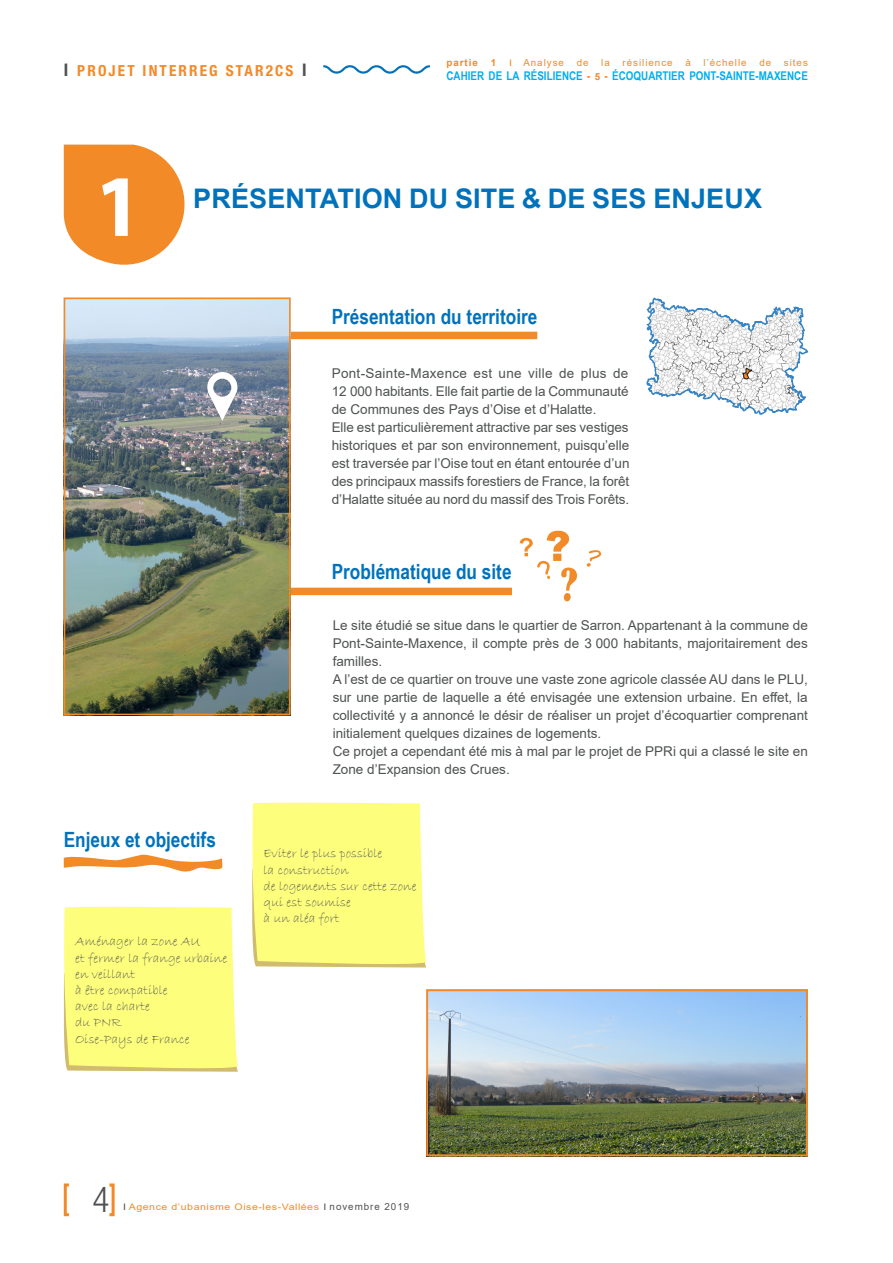
<style>
.page{position:relative;width:893px;height:1263px;background:#fff}
.page>*{position:absolute;margin:0;border:0;box-sizing:border-box;transform-origin:0 0}
.t1{font:700 88.5px "Myriad Pro";color:#fff}
.t2{font:300 condensed 35.4px "Helvetica Neue";color:#4f5252}
.t3{font:700 27px "Arial";letter-spacing:.005em;color:#0072bc}
.t4{font:700 21px "Arial Narrow";color:#0072bc}
.t5{font:700 condensed 15.3px "Helvetica Neue";letter-spacing:.14em;color:#f28a27}
.t6{font:13.5px/18px "Arial";color:#4f5252}
.t7{font:13.5px/16.2px "Bradley Hand ITC";color:#4f5252}
.t8{font:700 12px "Arial Narrow";color:#00aeef}
.t9{font:9.75px "Arial";letter-spacing:.1em;color:#f28a27}
.t10{font:700 9.75px "Arial";letter-spacing:.1em;color:#f28a27}
.t11{font:9px "Arial";letter-spacing:.05em;color:#f28a27;scale:1.18 1}
.s1{font-size:17.4px;color:#4f5252}
.s2{font-size:9px}
.s3{color:#f28a27}
.s4{font-family:"Arial";font-size:9.75px;color:#f28a27}
.s5{color:#4f5252}
.s6{font-size:9.75px;color:#4f5252}
</style>
<div class="page">
<svg style="left:323px;top:65px;width:107px;height:9px"></svg>
<div style="left:108px;top:1183px;width:7px;height:33px;border:3px solid #f28a27"></div>
<div style="left:64px;top:1183px;width:6px;height:33px;border:3px solid #f28a27"></div>
<div style="left:211px;top:332px;width:326px;height:7px;background:#f28a27"></div>
<div style="left:235px;top:588px;width:277px;height:7px;background:#f28a27"></div>
<img style="left:67px;top:301px;width:221px;height:411px">
<div style="left:64px;top:298px;width:227px;height:417px;border:2px solid #f28a27"></div>
<svg style="left:64px;top:855px;width:158px;height:17px"></svg>
<svg style="left:207px;top:372px;width:30px;height:49px"></svg>
<svg style="left:587px;top:550px;width:14px;height:17px"></svg>
<svg style="left:520px;top:531px;width:57px;height:70px"></svg>
<svg style="left:64px;top:145px;width:121px;height:120px"></svg>
<svg style="left:63px;top:906px;width:175px;height:166px"></svg>
<img style="left:429px;top:992px;width:376px;height:161px">
<div style="left:426px;top:989px;width:382px;height:167px;border:2px solid #f28a27"></div>
<svg style="left:646px;top:298px;width:162px;height:116px"></svg>
<svg style="left:252px;top:802px;width:175px;height:165px"></svg>
<p class="t5" style="left:64px;top:61px;width:244px"><span class="s1">I</span> PROJET INTERREG STAR2CS <span class="s1">I</span></p>
<p class="t10" style="left:446px;top:55px;width:33px">partie</p>
<p class="t10" style="left:491px;top:55px;width:7px">1</p>
<p class="t9" style="left:509px;top:56px;width:56px"><span class="s2">I</span> Analyse</p>
<p class="t9" style="left:577px;top:56px;width:13px">de</p>
<p class="t9" style="left:601px;top:56px;width:10px">la</p>
<p class="t9" style="left:623px;top:56px;width:52px">résilience</p>
<p class="t9" style="left:685px;top:56px;width:7px">à</p>
<p class="t9" style="left:703px;top:56px;width:45px">l’échelle</p>
<p class="t9" style="left:759px;top:56px;width:13px">de</p>
<p class="t9" style="left:784px;top:56px;width:25px">sites</p>
<p class="t8" style="left:446px;top:67px;width:363px">CAHIER DE LA RÉSILIENCE <span class="s3">-</span> <span class="s4">5</span> <span class="s3">-</span> ÉCOQUARTIER PONT-SAINTE-MAXENCE</p>
<h1 class="t1" style="left:95px;top:148px;width:49px">1</h1>
<h3 class="t3" style="left:193px;top:179px;width:570px">PRÉSENTATION DU SITE &amp; DE SES ENJEUX</h3>
<h3 class="t4" style="left:332px;top:300px;width:207px">Présentation du territoire</h3>
<p class="t6" style="left:332px;top:364px;width:299px">Pont-Sainte-Maxence est une ville de plus de 12 000 habitants. Elle fait partie de la Communauté de Communes des Pays d’Oise et d’Halatte.<br>Elle est particulièrement attractive par ses vestiges historiques et par son environnement, puisqu’elle est traversée par l’Oise tout en étant entourée d’un des principaux massifs forestiers de France, la forêt d’Halatte située au nord du massif des Trois Forêts.</p>
<h3 class="t4" style="left:332px;top:556px;width:181px">Problématique du site</h3>
<h3 class="t4" style="left:64px;top:823px;width:154px">Enjeux et objectifs</h3>
<p class="t7" style="left:75px;top:934px;width:153px">Aménager la zone AU<br>et fermer la frange urbaine en veillant<br>à être compatible<br>avec la charte<br>du PNR<br>Oise-Pays de France</p>
<p class="t6" style="left:333px;top:616px;width:477px">Le site étudié se situe dans le quartier de Sarron. Appartenant à la commune de Pont-Sainte-Maxence, il compte près de 3 000 habitants, majoritairement des familles.<br>A l’est de ce quartier on trouve une vaste zone agricole classée AU dans le PLU, sur une partie de laquelle a été envisagée une extension urbaine. En effet, la collectivité y a annoncé le désir de réaliser un projet d’écoquartier comprenant initialement quelques dizaines de logements.<br>Ce projet a cependant été mis à mal par le projet de PPRi qui a classé le site en Zone d’Expansion des Crues.</p>
<p class="t7" style="left:264px;top:846px;width:154px">Eviter le plus possible<br>la construction<br>de logements sur cette zone qui est soumise<br>à un aléa fort</p>
<h2 class="t2" style="left:92px;top:1179px;width:18px">4</h2>
<p class="t11" style="left:123px;top:1201px;width:244px"><span class="s5">I</span> Agence d’ubanisme Oise-les-Vallées <span class="s5">I</span> <span class="s6">novembre 2019</span></p>
</div>
